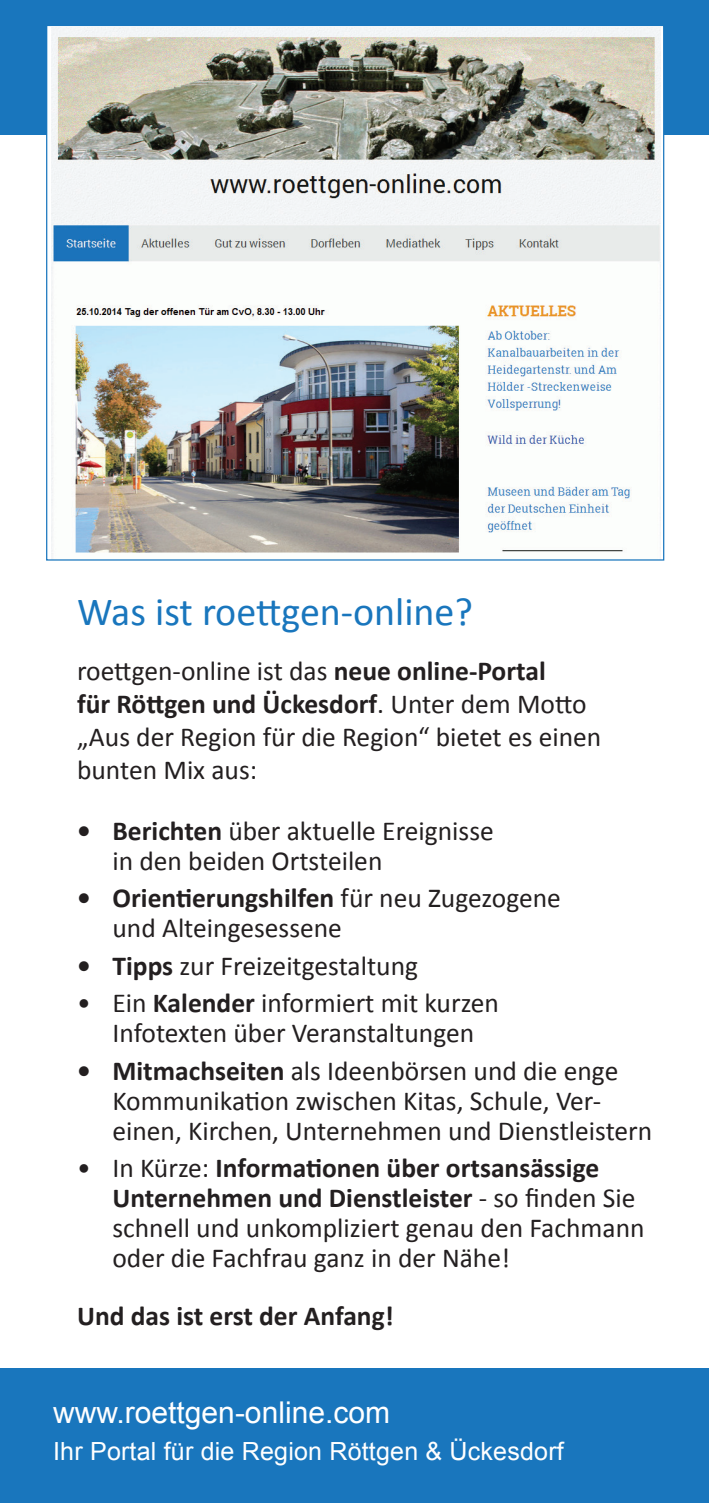
<style>
.page{position:relative;width:709px;height:1503px;background:#fff}
.page>*{position:absolute;margin:0;border:0;box-sizing:border-box;transform-origin:0 0}
.t1{font:40px "Calibri";color:#1976bd}
.t2{font:30px "Arial";color:#fff}
.t3{font:27.5px/30px "Calibri";color:#231f20}
.t4{font:700 27.5px "Calibri";color:#231f20}
.t5{font:25px "Arial";letter-spacing:.01em;color:#fff}
.s1{font-weight:700}
</style>
<div class="page">
<div style="left:0;top:0;width:709px;height:135px;background:#1976bd"></div>
<img style="left:51px;top:27px;width:609px;height:531px">
<div style="left:0;top:1368px;width:709px;height:134px;background:#1976bd"></div>
<h1 class="t1" style="left:77px;top:586px;width:397px">Was ist roettgen-online?</h1>
<p class="t3" style="left:77px;top:655px;width:525px;line-height:33px">roettgen-online ist das <span class="s1">neue online-Portal<br>für Röttgen und Ückesdorf</span>. Unter dem Motto „Aus der Region für die Region“ bietet es einen bunten Mix aus:</p>
<p class="t3" style="left:112px;top:815px;width:383px;text-indent:-35px"><span class="s1">• Berichten</span> über aktuelle Ereignisse in den beiden Ortsteilen</p>
<p class="t3" style="left:112px;top:883px;width:450px;text-indent:-35px"><span class="s1">• Orientierungshilfen</span> für neu Zugezogene und Alteingesessene</p>
<p class="t3" style="left:77px;top:950px;width:342px"><span class="s1">• Tipps</span> zur Freizeitgestaltung</p>
<p class="t3" style="left:77px;top:988px;width:423px;text-align:center">• Ein <span class="s1">Kalender</span> informiert mit kurzen<br>Infotexten über Veranstaltungen</p>
<p class="t3" style="left:112px;top:1055px;width:541px;text-indent:-35px"><span class="s1">• Mitmachseiten</span> als Ideenbörsen und die enge<br>Kommunikation zwischen Kitas, Schule, Ver&shy;einen, Kirchen, Unternehmen und Dienstleistern</p>
<p class="t3" style="left:112px;top:1153px;width:533px;text-indent:-35px">• In Kürze: <span class="s1">Informationen über ortsansässige Unternehmen und Dienstleister</span> - so finden Sie schnell und unkompliziert genau den Fachmann oder die Fachfrau ganz in der Nähe!</p>
<p class="t4" style="left:77px;top:1298px;width:318px">Und das ist erst der Anfang!</p>
<p class="t2" style="left:53px;top:1392px;width:338px">www.roettgen-online.com</p>
<p class="t5" style="left:53px;top:1434px;width:512px">Ihr Portal für die Region Röttgen &amp; Ückesdorf</p>
</div>
